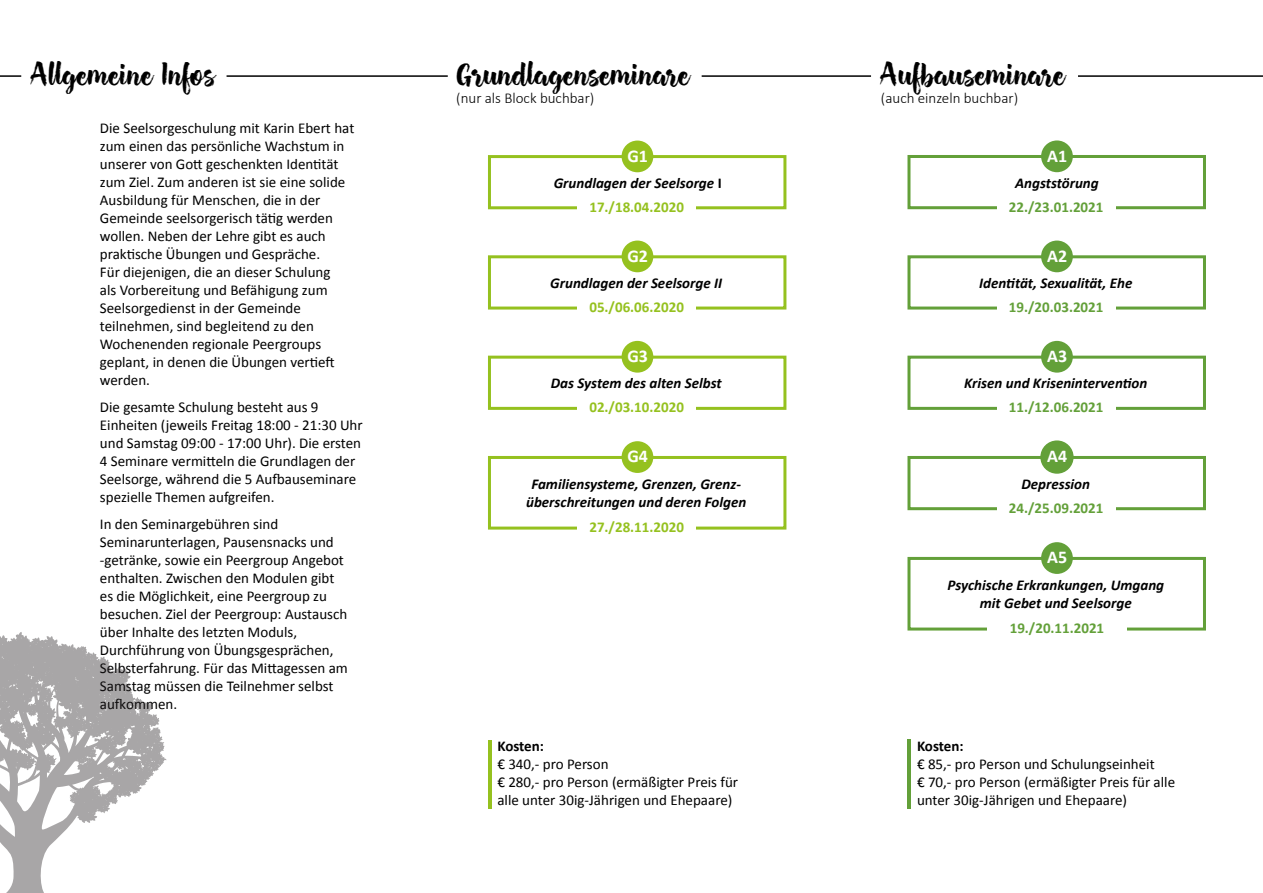
<style>
.page{position:relative;width:1263px;height:893px;background:#fff}
.page>*{position:absolute;margin:0;border:0;box-sizing:border-box;transform-origin:0 0}
.t1{font:30px "Raul 5 Regular";color:#000}
.t2{font:700 18px "Calibri";color:#fff}
.t3{font:15px/18px "Calibri";color:#000}
.t4{font:italic 700 15px/18px "Calibri";color:#000;text-align:center}
.t5{font:700 15px "Calibri";color:#63a039}
.t6{font:700 15px "Calibri";color:#95c11f}
.t7{font:300 15px "Calibri";color:#000}
.t8{font:700 15px "Calibri";letter-spacing:-.01em;color:#000}
.s1{font-style:normal}
</style>
<div class="page">
<hr style="left:0;top:75px;width:21px;height:2px;background:#000">
<hr style="left:227px;top:75px;width:221px;height:2px;background:#000">
<hr style="left:702px;top:75px;width:169px;height:2px;background:#000">
<hr style="left:1078px;top:75px;width:185px;height:2px;background:#000">
<svg style="left:0;top:632px;width:167px;height:261px"></svg>
<hr style="left:488px;top:740px;width:3px;height:69px;background:#95c11f">
<hr style="left:907px;top:739px;width:3px;height:70px;background:#63a039">
<div style="left:488px;top:155px;width:298px;height:54px;border:3px solid #95c11f"></div>
<div style="left:907px;top:155px;width:299px;height:54px;border:3px solid #63a039"></div>
<div style="left:577px;top:200px;width:119px;height:20px;background:#fff"></div>
<div style="left:997px;top:200px;width:119px;height:20px;background:#fff"></div>
<div style="left:621px;top:141px;width:32px;height:31px;background:#95c11f;border-radius:50%"></div>
<div style="left:1041px;top:140px;width:32px;height:32px;background:#63a039;border-radius:50%"></div>
<div style="left:488px;top:255px;width:298px;height:55px;border:3px solid #95c11f"></div>
<div style="left:907px;top:255px;width:299px;height:55px;border:3px solid #63a039"></div>
<div style="left:577px;top:301px;width:119px;height:19px;background:#fff"></div>
<div style="left:997px;top:301px;width:119px;height:19px;background:#fff"></div>
<div style="left:488px;top:356px;width:298px;height:54px;border:3px solid #95c11f"></div>
<div style="left:907px;top:356px;width:299px;height:54px;border:3px solid #63a039"></div>
<div style="left:907px;top:456px;width:299px;height:54px;border:3px solid #63a039"></div>
<div style="left:577px;top:401px;width:119px;height:19px;background:#fff"></div>
<div style="left:997px;top:401px;width:119px;height:19px;background:#fff"></div>
<div style="left:997px;top:501px;width:119px;height:20px;background:#fff"></div>
<div style="left:488px;top:456px;width:298px;height:74px;border:3px solid #95c11f"></div>
<div style="left:577px;top:519px;width:119px;height:20px;background:#fff"></div>
<div style="left:621px;top:241px;width:32px;height:31px;background:#95c11f;border-radius:50%"></div>
<div style="left:1041px;top:241px;width:32px;height:31px;background:#63a039;border-radius:50%"></div>
<div style="left:621px;top:341px;width:32px;height:32px;background:#95c11f;border-radius:50%"></div>
<div style="left:1041px;top:341px;width:32px;height:32px;background:#63a039;border-radius:50%"></div>
<div style="left:1041px;top:441px;width:32px;height:32px;background:#63a039;border-radius:50%"></div>
<div style="left:1040px;top:440px;width:33px;height:34px;border:2px solid #63a039;border-radius:50%"></div>
<div style="left:621px;top:441px;width:32px;height:32px;background:#95c11f;border-radius:50%"></div>
<div style="left:907px;top:557px;width:299px;height:73px;border:3px solid #63a039"></div>
<div style="left:988px;top:620px;width:139px;height:20px;background:#fff"></div>
<div style="left:1041px;top:542px;width:32px;height:32px;background:#63a039;border-radius:50%"></div>
<h1 class="t1" style="left:31px;top:61px;width:186px">Allgemeine Infos</h1>
<h1 class="t1" style="left:456px;top:61px;width:235px">Grundlagenseminare</h1>
<p class="t7" style="left:456px;top:89px;width:140px">(nur als Block buchbar)</p>
<h1 class="t1" style="left:881px;top:61px;width:186px">Aufbauseminare</h1>
<p class="t7" style="left:881px;top:89px;width:139px">(auch einzeln buchbar)</p>
<p class="t3" style="left:100px;top:119px;width:256px">Die Seelsorgeschulung mit Karin Ebert hat zum einen das persönliche Wachstum in unserer von Gott geschenkten Identität zum Ziel. Zum anderen ist sie eine solide Ausbildung für Menschen, die in der Gemeinde seelsorgerisch tätig werden wollen. Neben der Lehre gibt es auch praktische Übungen und Gespräche.<br>Für diejenigen, die an dieser Schulung<br>als Vorbereitung und Befähigung zum Seelsorgedienst in der Gemeinde teilnehmen, sind begleitend zu den Wochenenden regionale Peergroups geplant, in denen die Übungen vertieft werden.</p>
<p class="t3" style="left:100px;top:398px;width:264px">Die gesamte Schulung besteht aus 9<br>Einheiten (jeweils Freitag 18:00 - 21:30 Uhr und Samstag 09:00 - 17:00 Uhr). Die ersten 4 Seminare vermitteln die Grundlagen der Seelsorge, während die 5 Aufbauseminare spezielle Themen aufgreifen.</p>
<p class="t3" style="left:100px;top:515px;width:249px">In den Seminargebühren sind Seminarunterlagen, Pausensnacks und -getränke, sowie ein Peergroup Angebot enthalten. Zwischen den Modulen gibt es die Möglichkeit, eine Peergroup zu besuchen. Ziel der Peergroup: Austausch über Inhalte des letzten Moduls, Durchführung von Übungsgesprächen, Selbsterfahrung. Für das Mittagessen am Samstag müssen die Teilnehmer selbst aufkommen.</p>
<p class="t2" style="left:627px;top:144px;width:22px">G1</p>
<p class="t2" style="left:1047px;top:144px;width:22px">A1</p>
<p class="t4" style="left:554px;top:174px;width:169px">Grundlagen der Seelsorge <span class="s1">I</span></p>
<p class="t4" style="left:1015px;top:174px;width:85px">Angststörung</p>
<p class="t6" style="left:589px;top:197px;width:96px">17./18.04.2020</p>
<p class="t5" style="left:1009px;top:197px;width:96px">22./23.01.2021</p>
<p class="t2" style="left:627px;top:244px;width:22px">G2</p>
<p class="t2" style="left:1047px;top:244px;width:22px">A2</p>
<p class="t4" style="left:550px;top:274px;width:173px">Grundlagen der Seelsorge II</p>
<p class="t4" style="left:979px;top:274px;width:155px">Identität, Sexualität, Ehe</p>
<p class="t6" style="left:589px;top:297px;width:96px">05./06.06.2020</p>
<p class="t5" style="left:1009px;top:297px;width:96px">19./20.03.2021</p>
<p class="t2" style="left:627px;top:344px;width:22px">G3</p>
<p class="t2" style="left:1047px;top:344px;width:22px">A3</p>
<p class="t4" style="left:551px;top:374px;width:172px">Das System des alten Selbst</p>
<p class="t4" style="left:964px;top:374px;width:185px">Krisen und Krisenintervention</p>
<p class="t6" style="left:589px;top:398px;width:96px">02./03.10.2020</p>
<p class="t5" style="left:1009px;top:398px;width:96px">11./12.06.2021</p>
<p class="t2" style="left:627px;top:445px;width:22px">G4</p>
<p class="t2" style="left:1047px;top:445px;width:22px">A4</p>
<p class="t4" style="left:526px;top:475px;width:222px">Familiensysteme, Grenzen, Grenz&shy;überschreitungen und deren Folgen</p>
<p class="t6" style="left:589px;top:517px;width:96px">27./28.11.2020</p>
<p class="t8" style="left:497px;top:736px;width:48px">Kosten:</p>
<p class="t3" style="left:497px;top:755px;width:242px">€ 340,- pro Person<br>€ 280,- pro Person (ermäßigter Preis für alle unter 30ig-Jährigen und Ehepaare)</p>
<p class="t4" style="left:1021px;top:475px;width:70px">Depression</p>
<p class="t5" style="left:1009px;top:498px;width:96px">24./25.09.2021</p>
<p class="t2" style="left:1047px;top:546px;width:22px">A5</p>
<p class="t4" style="left:947px;top:576px;width:218px">Psychische Erkrankungen, Umgang mit Gebet und Seelsorge</p>
<p class="t5" style="left:1010px;top:618px;width:96px">19./20.11.2021</p>
<p class="t8" style="left:917px;top:736px;width:48px">Kosten:</p>
<p class="t3" style="left:917px;top:755px;width:260px">€ 85,- pro Person und Schulungseinheit<br>€ 70,- pro Person (ermäßigter Preis für alle unter 30ig-Jährigen und Ehepaare)</p>
</div>
